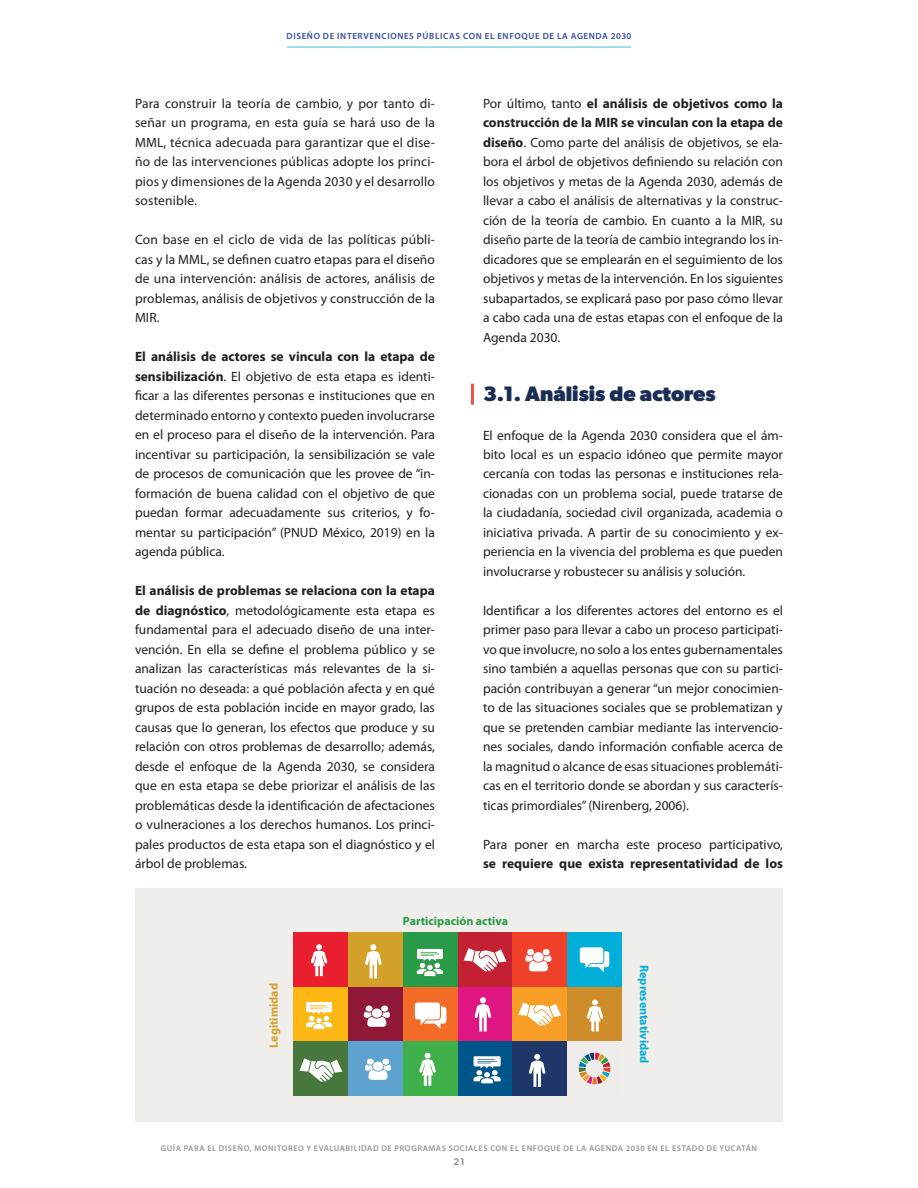
<style>
.page{position:relative;width:918px;height:1188px;background:#fff}
.page>*{position:absolute;margin:0;border:0;box-sizing:border-box;transform-origin:0 0}
.t1{font:700 21px "Gibson";color:#1b2d55}
.t2{font:13.5px/19.5px "Myriad Pro";color:#231f20;text-align:justify}
.t3{font:700 13.5px "Myriad Pro";color:#231f20}
.t4{font:700 12px "Myriad Pro";color:#289b48}
.t5{font:700 12px "Myriad Pro";color:#00aed8}
.t6{font:700 12px "Myriad Pro";color:#d3a02a}
.t7{font:600 9.75px "Gibson";color:#939598}
.t8{font:600 9px "Myriad Pro";letter-spacing:.05em;color:#334ba0}
.t9{font:600 8.25px "Myriad Pro";letter-spacing:.07em;color:#939598}
.s1{font-weight:700}
</style>
<div class="page">
<hr style="left:471px;top:384px;width:3px;height:21px;background:#eb5544">
<div style="left:135px;top:888px;width:648px;height:234px;background:#efeeeb"></div>
<div style="left:294px;top:933px;width:54px;height:54px;background:#e91e2f"></div>
<div style="left:348px;top:933px;width:55px;height:54px;background:#d3a02a"></div>
<div style="left:403px;top:933px;width:55px;height:54px;background:#289b48"></div>
<div style="left:458px;top:933px;width:54px;height:54px;background:#c32034"></div>
<div style="left:512px;top:933px;width:55px;height:54px;background:#ef412a"></div>
<div style="left:567px;top:933px;width:55px;height:54px;background:#00aed8"></div>
<div style="left:294px;top:987px;width:54px;height:54px;background:#fcb715"></div>
<div style="left:348px;top:987px;width:55px;height:54px;background:#8f1838"></div>
<div style="left:403px;top:987px;width:55px;height:54px;background:#f36c27"></div>
<div style="left:458px;top:987px;width:54px;height:54px;background:#e01684"></div>
<div style="left:512px;top:987px;width:55px;height:54px;background:#f89e26"></div>
<div style="left:567px;top:987px;width:55px;height:54px;background:#ce8d2a"></div>
<div style="left:294px;top:1041px;width:54px;height:55px;background:#48773e"></div>
<div style="left:348px;top:1041px;width:55px;height:55px;background:#5ea2cf"></div>
<div style="left:403px;top:1041px;width:55px;height:55px;background:#3faf49"></div>
<div style="left:458px;top:1041px;width:54px;height:55px;background:#00558a"></div>
<div style="left:512px;top:1041px;width:55px;height:55px;background:#1e3768"></div>
<svg style="left:525px;top:949px;width:26px;height:22px"></svg>
<svg style="left:365px;top:944px;width:17px;height:34px"></svg>
<svg style="left:311px;top:944px;width:16px;height:32px"></svg>
<svg style="left:417px;top:949px;width:26px;height:27px"></svg>
<svg style="left:475px;top:997px;width:16px;height:34px"></svg>
<svg style="left:306px;top:1002px;width:26px;height:27px"></svg>
<svg style="left:587px;top:1000px;width:16px;height:31px"></svg>
<svg style="left:364px;top:1006px;width:26px;height:21px"></svg>
<svg style="left:419px;top:1053px;width:17px;height:33px"></svg>
<svg style="left:529px;top:1054px;width:16px;height:33px"></svg>
<svg style="left:474px;top:1056px;width:27px;height:27px"></svg>
<svg style="left:365px;top:1059px;width:26px;height:21px"></svg>
<svg style="left:580px;top:947px;width:29px;height:25px"></svg>
<svg style="left:415px;top:1002px;width:31px;height:27px"></svg>
<svg style="left:518px;top:1002px;width:43px;height:24px"></svg>
<svg style="left:464px;top:948px;width:43px;height:24px"></svg>
<svg style="left:299px;top:1058px;width:43px;height:24px"></svg>
<svg style="left:579px;top:1053px;width:31px;height:31px"></svg>
<hr style="left:287px;top:47px;width:344px;height:1px;background:#4bbcdf">
<p class="t8" style="left:287px;top:31px;width:13px">DISEÑO</p>
<p class="t8" style="left:323px;top:31px;width:21px">DE INTERVENCIONES</p>
<p class="t8" style="left:417px;top:31px;width:19px">PÚBLICAS</p>
<p class="t8" style="left:463px;top:31px;width:7px">CON</p>
<p class="t8" style="left:485px;top:31px;width:20px">EL ENFOQUE</p>
<p class="t8" style="left:543px;top:31px;width:42px">DE LA AGENDA</p>
<p class="t8" style="left:611px;top:31px;width:22px">2030</p>
<p class="t2" style="left:135px;top:94px;width:302px">Para construir la teoría de cambio, y por tanto di&shy;señar un programa, en esta guía se hará uso de la MML, técnica adecuada para garantizar que el dise&shy;ño de las intervenciones públicas adopte los princi&shy;pios y dimensiones de la Agenda 2030 y el desarrollo sostenible.</p>
<p class="t2" style="left:135px;top:230px;width:302px">Con base en el ciclo de vida de las políticas públi&shy;cas y la MML, se definen cuatro etapas para el diseño de una intervención: análisis de actores, análisis de problemas, análisis de objetivos y construcción de la MIR.</p>
<p class="t2" style="left:135px;top:347px;width:302px"><span class="s1">El análisis de actores se vincula con la etapa de sensibilización</span>. El objetivo de esta etapa es identi&shy;ficar a las diferentes personas e instituciones que en determinado entorno y contexto pueden involucrarse en el proceso para el diseño de la intervención. Para incentivar su participación, la sensibilización se vale de procesos de comunicación que les provee de “in&shy;formación de buena calidad con el objetivo de que puedan formar adecuadamente sus criterios, y fo&shy;mentar su participación” (PNUD México, 2019) en la agenda pública.</p>
<p class="t2" style="left:135px;top:581px;width:302px"><span class="s1">El análisis de problemas se relaciona con la etapa de diagnóstico</span>, metodológicamente esta etapa es fundamental para el adecuado diseño de una inter&shy;vención. En ella se define el problema público y se analizan las características más relevantes de la si&shy;tuación no deseada: a qué población afecta y en qué grupos de esta población incide en mayor grado, las causas que lo generan, los efectos que produce y su relación con otros problemas de desarrollo; además, desde el enfoque de la Agenda 2030, se considera que en esta etapa se debe priorizar el análisis de las problemáticas desde la identificación de afectaciones o vulneraciones a los derechos humanos. Los princi&shy;pales productos de esta etapa son el diagnóstico y el árbol de problemas.</p>
<p class="t2" style="left:483px;top:94px;width:302px">Por último, tanto <span class="s1">el análisis de objetivos como la construcción de la MIR se vinculan con la etapa de diseño</span>. Como parte del análisis de objetivos, se ela&shy;bora el árbol de objetivos definiendo su relación con los objetivos y metas de la Agenda 2030, además de llevar a cabo el análisis de alternativas y la construc&shy;ción de la teoría de cambio. En cuanto a la MIR, su diseño parte de la teoría de cambio integrando los in&shy;dicadores que se emplearán en el seguimiento de los objetivos y metas de la intervención. En los siguientes subapartados, se explicará paso por paso cómo llevar a cabo cada una de estas etapas con el enfoque de la Agenda 2030.</p>
<h1 class="t1" style="left:483px;top:381px;width:234px">3.1. Análisis de actores</h1>
<p class="t2" style="left:483px;top:425px;width:302px">El enfoque de la Agenda 2030 considera que el ám&shy;bito local es un espacio idóneo que permite mayor cercanía con todas las personas e instituciones rela&shy;cionadas con un problema social, puede tratarse de la ciudadanía, sociedad civil organizada, academia o iniciativa privada. A partir de su conocimiento y ex&shy;periencia en la vivencia del problema es que pueden involucrarse y robustecer su análisis y solución.</p>
<p class="t2" style="left:483px;top:600px;width:302px">Identificar a los diferentes actores del entorno es el primer paso para llevar a cabo un proceso participati&shy;vo que involucre, no solo a los entes gubernamentales sino también a aquellas personas que con su partici&shy;pación contribuyan a generar “un mejor conocimien&shy;to de las situaciones sociales que se problematizan y que se pretenden cambiar mediante las intervencio&shy;nes sociales, dando información confiable acerca de la magnitud o alcance de esas situaciones problemáti&shy;cas en el territorio donde se abordan y sus caracterís&shy;ticas primordiales” (Nirenberg, 2006).</p>
<p class="t2" style="left:483px;top:834px;width:302px">Para poner en marcha este proceso participativo,</p>
<p class="t3" style="left:483px;top:855px;width:302px">se requiere que exista representatividad de los</p>
<p class="t6" style="left:266px;top:1048px;width:66px;rotate:-90deg">Legitimidad</p>
<p class="t4" style="left:403px;top:913px;width:107px">Participación activa</p>
<p class="t5" style="left:652px;top:965px;width:100px;rotate:90deg">Representatividad</p>
<p class="t9" style="left:161px;top:1143px;width:598px">GUÍA PARA EL DISEÑO, MONITOREO Y EVALUABILIDAD DE PROGRAMAS SOCIALES CON EL ENFOQUE DE LA AGENDA 2030 EN EL ESTADO DE YUCATÁN</p>
<p class="t7" style="left:453px;top:1156px;width:13px">21</p>
</div>
